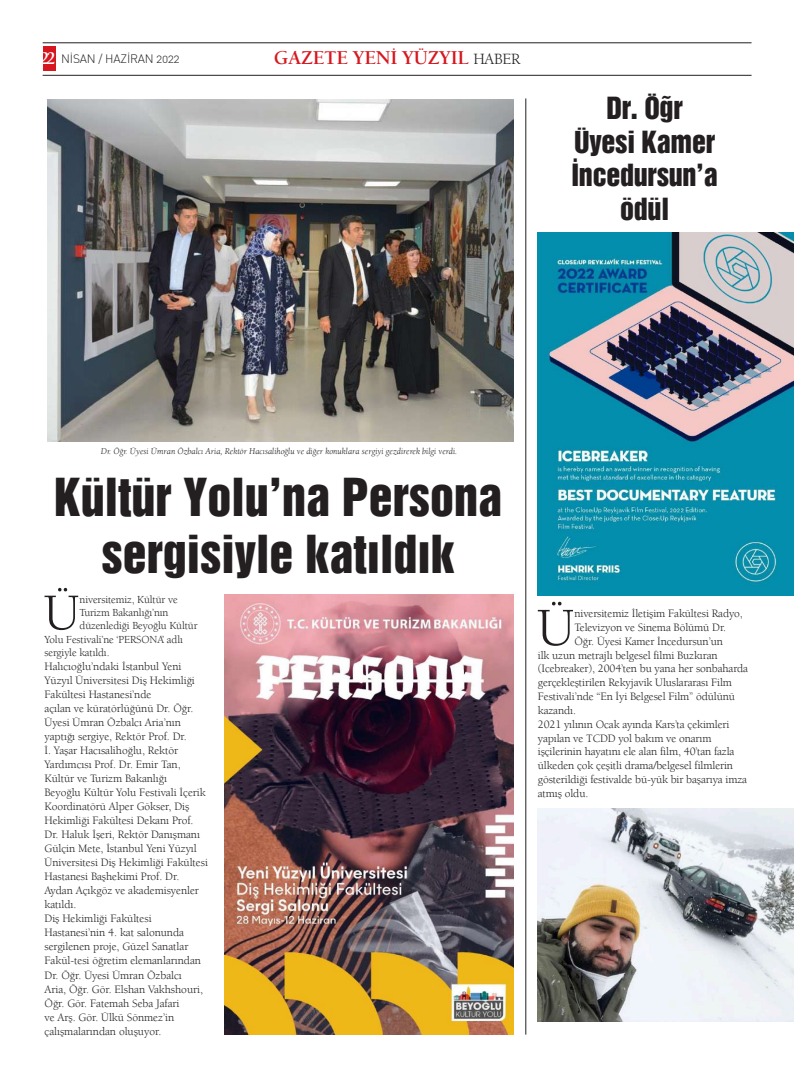
<style>
.page{position:relative;width:794px;height:1078px;background:#fff}
.page>*{position:absolute;margin:0;border:0;box-sizing:border-box;transform-origin:0 0}
.t1{font:55px "Berkeley Oldstyle";color:#231f20}
.t2{font:52.6px "Berkeley Oldstyle";color:#231f20}
.t3{font:48px/57.6px "Helvetica Inserat";color:#231f20;text-align:center}
.t4{font:28px/33.6px "Helvetica Inserat";letter-spacing:-.01em;color:#231f20;text-align:center}
.t5{font:700 20px "Berkeley Oldstyle";letter-spacing:-.02em;color:#d7171f}
.t6{font:12px "DIN Light Alternate";letter-spacing:-.015em;color:#231f20}
.t7{font:11.5px/14px "Berkeley Oldstyle";letter-spacing:-.005em;color:#231f20}
.t8{font:11px "Berkeley Oldstyle";letter-spacing:-.01em;color:#231f20}
.t9{font:italic 9px "Berkeley Oldstyle";color:#231f20}
.s1{font-family:"Berkeley Oldstyle";font-weight:700;font-style:italic;font-size:18px;color:#fff}
.s2{font-weight:400;font-size:16px;color:#231f20}
</style>
<div class="page">
<hr style="left:43px;top:43px;width:708px;height:1px;background:#231f20">
<hr style="left:43px;top:75px;width:708px;height:1px;background:#231f20">
<div style="left:43px;top:46px;width:13px;height:25px;background:#d7171f"></div>
<img style="left:48px;top:100px;width:466px;height:341px">
<img style="left:224px;top:594px;width:290px;height:440px">
<hr style="left:525px;top:98px;width:1px;height:936px;background:#231f20">
<img style="left:538px;top:232px;width:256px;height:363px">
<img style="left:538px;top:808px;width:256px;height:213px">
<p class="t6" style="left:40px;top:52px;width:141px"><span class="s1">22</span> NİSAN / HAZİRAN 2022</p>
<h3 class="t5" style="left:274px;top:45px;width:248px">GAZETE YENİ YÜZYIL <span class="s2">HABER</span></h3>
<h3 class="t4" style="left:571px;top:91px;width:148px">Dr. Öğr<br>Üyesi Kamer<br>İncedursun’a ödül</h3>
<p class="t9" style="left:101px;top:445px;width:358px">Dr. Öğr. Üyesi Ümran Özbalcı Aria, Rektör Hacısalihoğlu ve diğer konuklara sergiyi gezdirerek bilgi verdi.</p>
<h3 class="t3" style="left:54px;top:467px;width:450px">Kültür Yolu’na Persona sergisiyle katıldık</h3>
<h2 class="t2" style="left:44px;top:580px;width:38px">Ü</h2>
<p class="t8" style="left:80px;top:592px;width:100px">niversitemiz, Kültür ve</p>
<p class="t8" style="left:80px;top:605px;width:90px">Turizm Bakanlığı’nın</p>
<p class="t8" style="left:80px;top:619px;width:120px">düzenlediği Beyoğlu Kültür</p>
<p class="t8" style="left:45px;top:632px;width:140px">Yolu Festivali’ne ‘PERSONA’ adlı</p>
<p class="t8" style="left:45px;top:645px;width:67px">sergiyle katıldı.</p>
<p class="t7" style="left:45px;top:659px;width:165px">Halıcıoğlu’ndaki İstanbul Yeni<br>Yüzyıl Üniversitesi Diş Hekimliği<br>Fakültesi Hastanesi’nde<br>açılan ve küratörlüğünü Dr. Öğr.<br>Üyesi Ümran Özbalcı Aria’nın yaptığı sergiye, Rektör Prof. Dr.<br>İ. Yaşar Hacısalihoğlu, Rektör<br>Yardımcısı Prof. Dr. Emir Tan,<br>Kültür ve Turizm Bakanlığı<br>Beyoğlu Kültür Yolu Festivali İçerik<br>Koordinatörü Alper Gökser, Diş<br>Hekimliği Fakültesi Dekanı Prof.<br>Dr. Haluk İşeri, Rektör Danışmanı<br>Gülçin Mete, İstanbul Yeni Yüzyıl<br>Üniversitesi Diş Hekimliği Fakültesi<br>Hastanesi Başhekimi Prof. Dr.<br>Aydan Açıkgöz ve akademisyenler katıldı.<br>Diş Hekimliği Fakültesi<br>Hastanesi’nin 4. kat salonunda sergilenen proje, Güzel Sanatlar<br>Fakül-tesi öğretim elemanlarından<br>Dr. Öğr. Üyesi Ümran Özbalcı<br>Aria, Öğr. Gör. Elshan Vakhshouri,<br>Öğr. Gör. Fatemah Seba Jafari<br>ve Arş. Gör. Ülkü Sönmez’in çalışmalarından oluşuyor.</p>
<h1 class="t1" style="left:537px;top:594px;width:39px">Ü</h1>
<p class="t7" style="left:574px;top:606px;width:170px">niversitemiz İletişim Fakültesi Radyo,</p>
<p class="t7" style="left:574px;top:620px;width:153px">Televizyon ve Sinema Bölümü Dr.</p>
<p class="t7" style="left:574px;top:634px;width:150px">Öğr. Üyesi Kamer İncedursun’un</p>
<p class="t7" style="left:538px;top:647px;width:181px">ilk uzun metrajlı belgesel filmi Buzkıran</p>
<p class="t7" style="left:538px;top:661px;width:212px">(Icebreaker), 2004’ten bu yana her sonbaharda</p>
<p class="t7" style="left:538px;top:675px;width:196px">gerçekleştirilen Rekyjavik Uluslararası Film</p>
<p class="t7" style="left:538px;top:689px;width:199px">Festivali’nde “En İyi Belgesel Film” ödülünü</p>
<p class="t7" style="left:538px;top:703px;width:40px">kazandı.</p>
<p class="t7" style="left:538px;top:716px;width:193px">2021 yılının Ocak ayında Kars’ta çekimleri</p>
<p class="t7" style="left:538px;top:730px;width:175px">yapılan ve TCDD yol bakım ve onarım</p>
<p class="t7" style="left:538px;top:744px;width:198px">işçilerinin hayatını ele alan film, 40’tan fazla</p>
<p class="t7" style="left:538px;top:758px;width:197px">ülkeden çok çeşitli drama/belgesel filmlerin</p>
<p class="t7" style="left:538px;top:772px;width:211px">gösterildiği festivalde bü-yük bir başarıya imza</p>
<p class="t7" style="left:538px;top:785px;width:52px">atmış oldu.</p>
</div>
